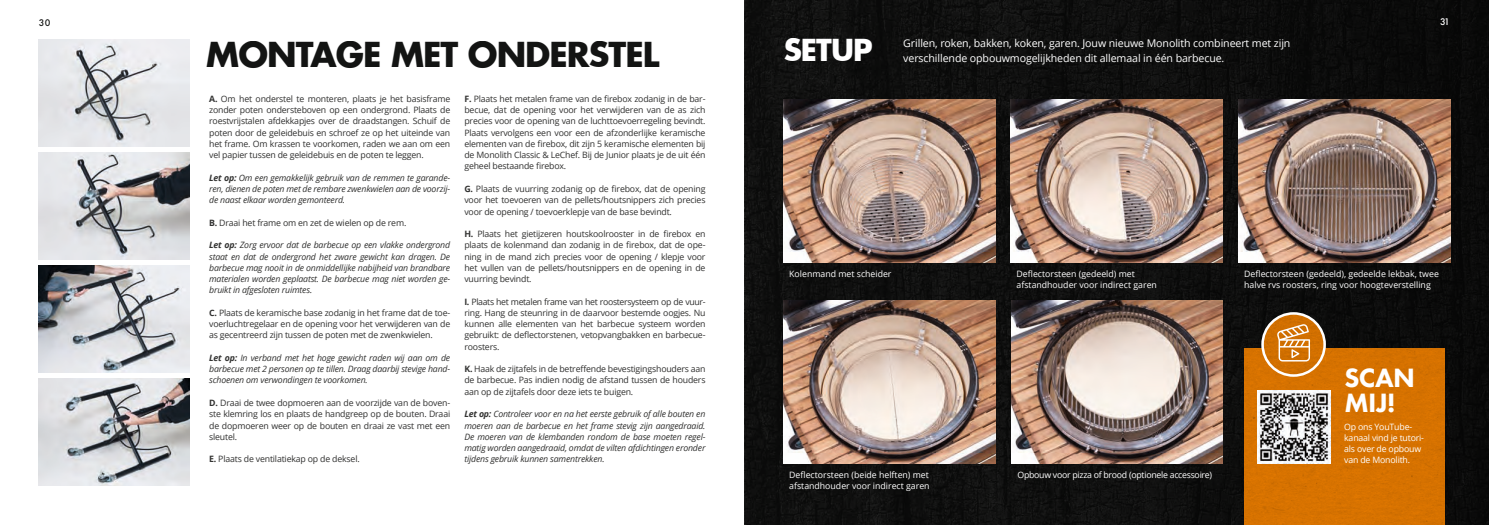
<style>
.page{position:relative;width:1489px;height:525px;background:#fff}
.page>*{position:absolute;margin:0;border:0;box-sizing:border-box;transform-origin:0 0}
.t1{font:700 33.5px "Futura";letter-spacing:-.03em;color:#131413}
.t2{font:700 29.62px "Futura";letter-spacing:-.03em;color:#fff}
.t3{font:800 27.5px/25px "Futura PT";letter-spacing:-.02em;color:#fff}
.t4{font:10.62px "Open Sans";letter-spacing:-.01em;color:#fff}
.t5{font:500 10px "Futura PT";color:#131413}
.t6{font:500 10px "Futura PT";color:#fff}
.t7{font:8.75px/11.2px "Open Sans";letter-spacing:-.02em;color:#313130;text-align:justify}
.t8{font:italic 8.75px/11.2px "Open Sans";letter-spacing:-.02em;color:#313130;text-align:justify}
.t9{font:8.75px/11.2px "Open Sans";color:#fff}
.t10{font:8.75px/11.2px "Open Sans";letter-spacing:-.02em;color:#fff}
.t11{font:8.75px "Open Sans";letter-spacing:-.03em;color:#fff}
.s1{font-weight:700}
</style>
<div class="page">
<div style="left:744px;top:0;width:744px;height:524px;background:#0d0d0d"></div>
<img style="left:1238px;top:99px;width:211px;height:163px">
<img style="left:1011px;top:300px;width:211px;height:163px">
<div style="left:1244px;top:348px;width:199px;height:176px;background:#d67200"></div>
<img style="left:1256px;top:390px;width:73px;height:73px">
<img style="left:1262px;top:313px;width:62px;height:62px">
<div style="left:1261px;top:312px;width:64px;height:64px;border:3px solid #fff;border-radius:50%"></div>
<svg style="left:1276px;top:324px;width:33px;height:37px"></svg>
<img style="left:1010px;top:99px;width:212px;height:163px">
<img style="left:783px;top:300px;width:211px;height:163px">
<img style="left:783px;top:99px;width:211px;height:163px">
<img style="left:39px;top:39px;width:150px;height:107px">
<img style="left:39px;top:265px;width:150px;height:107px">
<img style="left:39px;top:152px;width:150px;height:107px">
<img style="left:39px;top:378px;width:150px;height:107px">
<p class="t5" style="left:39px;top:16px;width:13px">30</p>
<p class="t6" style="left:1439px;top:16px;width:11px">31</p>
<h1 class="t1" style="left:206px;top:31px;width:454px">MONTAGE MET ONDERSTEL</h1>
<p class="t7" style="left:209px;top:93px;width:242px"><span class="s1">A.</span> Om het onderstel te monteren, plaats je het basisframe zonder poten ondersteboven op een ondergrond. Plaats de roestvrijstalen afdekkapjes over de draadstangen. Schuif de poten door de geleidebuis en schroef ze op het uiteinde van het frame. Om krassen te voorkomen, raden we aan om een vel papier tussen de geleidebuis en de poten te leggen.</p>
<p class="t8" style="left:209px;top:171px;width:242px"><span class="s1">Let op:</span> Om een gemakkelijk gebruik van de remmen te garande&shy;ren, dienen de poten met de rembare zwenkwielen aan de voorzij&shy;de naast elkaar worden gemonteerd.</p>
<p class="t7" style="left:209px;top:216px;width:199px"><span class="s1">B.</span> Draai het frame om en zet de wielen op de rem.</p>
<p class="t8" style="left:209px;top:239px;width:242px"><span class="s1">Let op:</span> Zorg ervoor dat de barbecue op een vlakke ondergrond staat en dat de ondergrond het zware gewicht kan dragen. De barbecue mag nooit in de onmiddellijke nabijheid van brandbare materialen worden geplaatst. De barbecue mag niet worden ge&shy;bruikt in afgesloten ruimtes.</p>
<p class="t7" style="left:209px;top:306px;width:242px"><span class="s1">C.</span> Plaats de keramische base zodanig in het frame dat de toe&shy;voerluchtregelaar en de opening voor het verwijderen van de as gecentreerd zijn tussen de poten met de zwenkwielen.</p>
<p class="t8" style="left:209px;top:351px;width:242px"><span class="s1">Let op:</span> In verband met het hoge gewicht raden wij aan om de barbecue met 2 personen op te tillen. Draag daarbij stevige hand&shy;schoenen om verwondingen te voorkomen.</p>
<p class="t7" style="left:209px;top:397px;width:242px"><span class="s1">D.</span> Draai de twee dopmoeren aan de voorzijde van de boven&shy;ste klemring los en plaats de handgreep op de bouten. Draai de dopmoeren weer op de bouten en draai ze vast met een sleutel.</p>
<p class="t7" style="left:209px;top:453px;width:152px"><span class="s1">E.</span> Plaats de ventilatiekap op de deksel.</p>
<p class="t7" style="left:464px;top:93px;width:242px"><span class="s1">F.</span> Plaats het metalen frame van de firebox zodanig in de bar&shy;becue, dat de opening voor het verwijderen van de as zich precies voor de opening van de luchttoevoerregeling bevindt.<br>Plaats vervolgens een voor een de afzonderlijke keramische elementen van de firebox, dit zijn 5 keramische elementen bij de Monolith Classic &amp; LeChef. Bij de Junior plaats je de uit één geheel bestaande firebox.</p>
<p class="t7" style="left:464px;top:183px;width:242px"><span class="s1">G.</span> Plaats de vuurring zodanig op de firebox, dat de opening voor het toevoeren van de pellets/houtsnippers zich precies voor de opening / toevoerklepje van de base bevindt.</p>
<p class="t7" style="left:464px;top:228px;width:242px"><span class="s1">H.</span> Plaats het gietijzeren houtskoolrooster in de firebox en plaats de kolenmand dan zodanig in de firebox, dat de ope&shy;ning in de mand zich precies voor de opening / klepje voor het vullen van de pellets/houtsnippers en de opening in de vuurring bevindt.</p>
<p class="t7" style="left:464px;top:295px;width:242px"><span class="s1">I.</span> Plaats het metalen frame van het roostersysteem op de vuur&shy;ring. Hang de steunring in de daarvoor bestemde oogjes. Nu kunnen alle elementen van het barbecue systeem worden gebruikt: de deflectorstenen, vetopvangbakken en barbecue&shy;roosters.</p>
<p class="t7" style="left:464px;top:363px;width:242px"><span class="s1">K.</span> Haak de zijtafels in de betreffende bevestigingshouders aan de barbecue. Pas indien nodig de afstand tussen de houders aan op de zijtafels door deze iets te buigen.</p>
<p class="t8" style="left:464px;top:408px;width:242px"><span class="s1">Let op:</span> Controleer voor en na het eerste gebruik of alle bouten en moeren aan de barbecue en het frame stevig zijn aangedraaid.<br>De moeren van de klembanden rondom de base moeten regel&shy;matig worden aangedraaid, omdat de vilten afdichtingen eronder tijdens gebruik kunnen samentrekken.</p>
<h2 class="t2" style="left:783px;top:30px;width:91px">SETUP</h2>
<p class="t4" style="left:903px;top:36px;width:388px">Grillen, roken, bakken, koken, garen. Jouw nieuwe Monolith combineert met zijn</p>
<p class="t4" style="left:903px;top:51px;width:322px">verschillende opbouwmogelijkheden dit allemaal in één barbecue.</p>
<p class="t9" style="left:789px;top:267px;width:104px">Kolenmand met scheider</p>
<p class="t9" style="left:1016px;top:267px;width:142px">Deflectorsteen (gedeeld) met afstandhouder voor indirect garen</p>
<p class="t9" style="left:1244px;top:267px;width:196px">Deflectorsteen (gedeeld), gedeelde lekbak, twee halve rvs roosters, ring voor hoogteverstelling</p>
<h3 class="t3" style="left:1344px;top:365px;width:72px">SCAN<br>MIJ!</h3>
<p class="t10" style="left:1344px;top:420px;width:81px">Op ons YouTube&shy;kanaal vind je tutori&shy;als over de opbouw van de Monolith.</p>
<p class="t9" style="left:789px;top:468px;width:141px">Deflectorsteen (beide helften) met</p>
<p class="t11" style="left:1017px;top:468px;width:196px">Opbouw voor pizza of brood (optionele accessoire)</p>
<p class="t9" style="left:789px;top:479px;width:142px">afstandhouder voor indirect garen</p>
</div>
